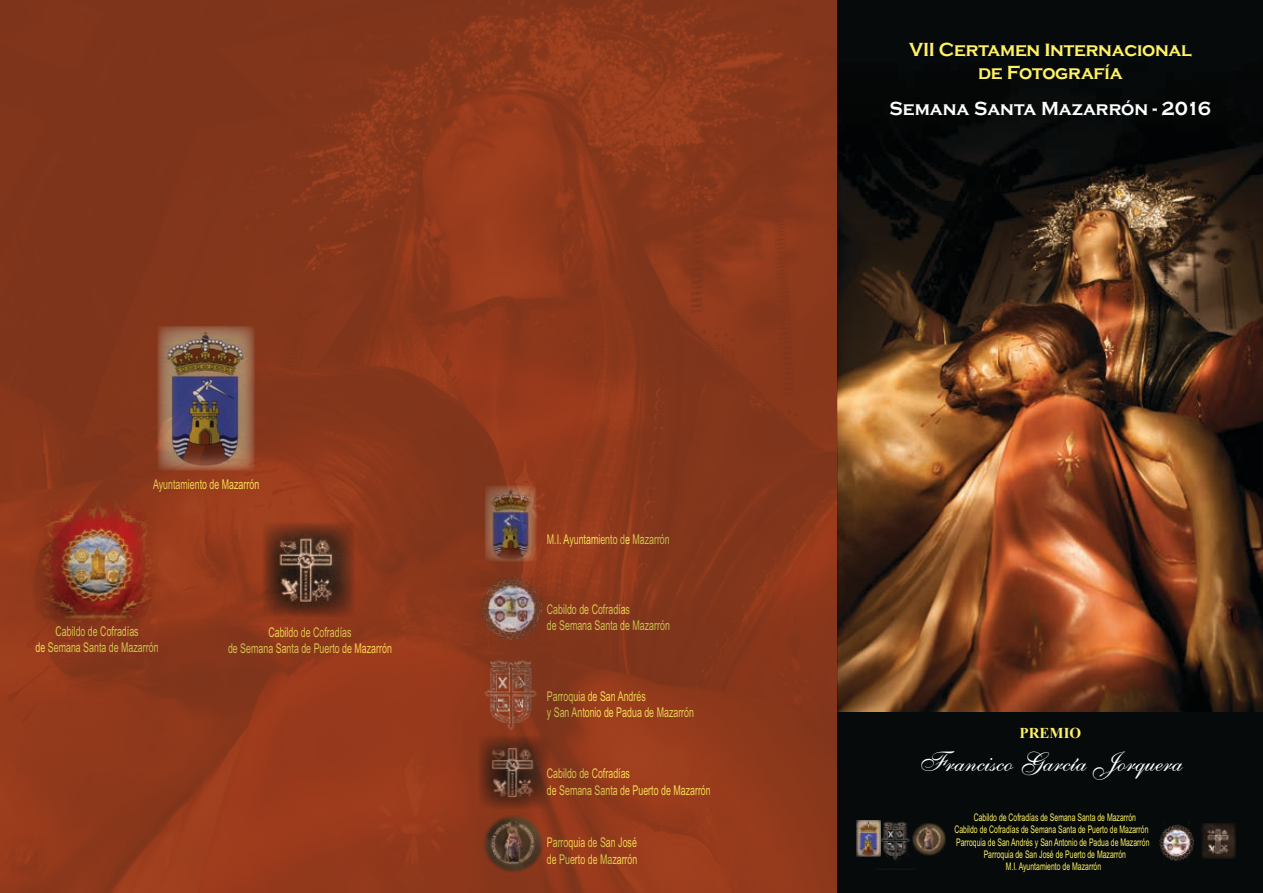
<style>
.page{position:relative;width:1263px;height:893px;background:#fff}
.page>*{position:absolute;margin:0;border:0;box-sizing:border-box;transform-origin:0 0}
.t1{font:27px "English 111 Vivace BT";color:#fff}
.t2{font:700 19.5px/23.4px "Copperplate Gothic";letter-spacing:-.015em;color:#fff265;text-align:center;scale:.95 1}
.t3{font:700 19.5px "Copperplate Gothic";color:#fff;scale:.95 1}
.t4{font:700 15px "Times New Roman";color:#fff265}
.t5{font:13.5px/16.2px "Arial Narrow";color:#fff265;scale:.8 1}
.t6{font:10.5px "Arial Narrow";color:#fff265;scale:.8 1}
.s1{font-size:22.5px}
</style>
<div class="page">
<div style="left:838px;top:0;width:425px;height:893px;background:#070a0a"></div>
<img style="left:838px;top:146px;width:425px;height:566px">
<img style="left:876px;top:822px;width:34px;height:48px">
<img style="left:1159px;top:824px;width:35px;height:37px">
<img style="left:856px;top:820px;width:25px;height:36px">
<img style="left:912px;top:823px;width:34px;height:33px">
<img style="left:1202px;top:823px;width:34px;height:36px">
<img style="left:0;top:0;width:838px;height:893px">
<p class="t5" style="left:153px;top:476px;width:134px">Ayuntamiento de Mazarrón</p>
<p class="t5" style="left:36px;top:623px;width:155px;text-align:center">Cabildo de Cofradías<br>de Semana Santa de Mazarrón</p>
<p class="t5" style="left:228px;top:624px;width:206px;text-align:center">Cabildo de Cofradías<br>de Semana Santa de Puerto de Mazarrón</p>
<p class="t5" style="left:547px;top:531px;width:155px">M.I. Ayuntamiento de Mazarrón</p>
<p class="t5" style="left:547px;top:601px;width:155px">Cabildo de Cofradías<br>de Semana Santa de Mazarrón</p>
<p class="t5" style="left:547px;top:688px;width:186px">Parroquia de San Andrés<br>y San Antonio de Padua de Mazarrón</p>
<p class="t5" style="left:547px;top:766px;width:206px">Cabildo de Cofradías<br>de Semana Santa de Puerto de Mazarrón</p>
<p class="t5" style="left:547px;top:834px;width:115px">Parroquia de San José de Puerto de Mazarrón</p>
<h2 class="t2" style="left:909px;top:38px;width:299px">VII Certamen <span class="s1">i</span>nternacional de Fotografía</h2>
<h2 class="t3" style="left:889px;top:98px;width:340px">Semana Santa Mazarrón - 2016</h2>
<p class="t4" style="left:1019px;top:723px;width:63px">PREMIO</p>
<h1 class="t1" style="left:918px;top:745px;width:266px">Francisco García Jorquera</h1>
<p class="t6" style="left:974px;top:811px;width:204px">Cabildo de Cofradías de Semana Santa de Mazarrón</p>
<p class="t6" style="left:956px;top:836px;width:243px">Parroquia de San Andrés y San Antonio de Padua de Mazarrón</p>
<p class="t6" style="left:1006px;top:860px;width:121px">M.I. Ayuntamiento de Mazarrón</p>
<p class="t6" style="left:954px;top:824px;width:244px">Cabildo de Cofradías de Semana Santa de Puerto de Mazarrón</p>
<p class="t6" style="left:984px;top:848px;width:180px">Parroquia de San José de Puerto de Mazarrón</p>
</div>
